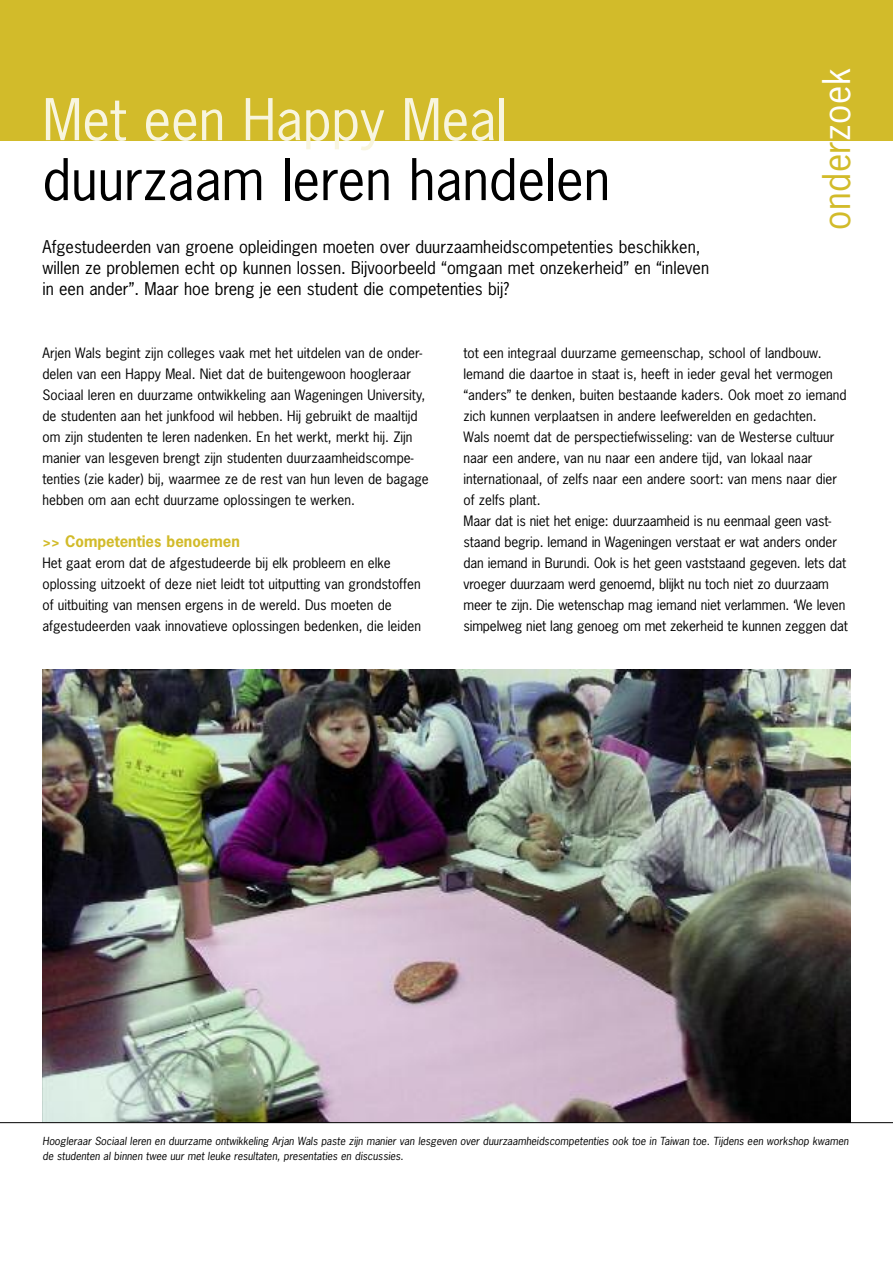
<style>
.page{position:relative;width:893px;height:1263px;background:#fff}
.page>*{position:absolute;margin:0;border:0;box-sizing:border-box;transform-origin:0 0}
.t1{font:54px "News Gothic";color:#000}
.t2{font:54px "News Gothic";color:#f8f5df}
.t3{font:36px "News Gothic";letter-spacing:.01em;color:#d2bb2a}
.t4{font:16.5px/21px "News Gothic";color:#000}
.t5{font:700 15px "News Gothic";color:#d2bb2a}
.t6{font:13.5px/21px "News Gothic";color:#000}
.t7{font:italic 10.5px/15px "News Gothic";color:#000}
.s1{color:#fff}
</style>
<div class="page">
<img style="left:43px;top:670px;width:807px;height:452px">
<div style="left:0;top:0;width:893px;height:140px;background:#d2bb2a"></div>
<hr style="left:0;top:1122px;width:893px;height:1px;background:#000">
<h1 class="t2" style="left:43px;top:90px;width:466px">Met een Happy Meal</h1>
<h1 class="t1" style="left:43px;top:150px;width:569px">duurzaam leren handelen</h1>
<p class="t4" style="left:43px;top:236px;width:668px">Afgestudeerden van groene opleidingen moeten over duurzaamheidscompetenties beschikken, willen ze problemen echt op kunnen lossen. Bijvoorbeeld “omgaan met onzekerheid” en “inleven in een ander”. Maar hoe breng je een student die competenties bij?</p>
<h2 class="t3" style="left:817px;top:230px;width:163px;rotate:-90deg">onder<span class="s1">zoek</span></h2>
<p class="t6" style="left:43px;top:342px;width:388px">Arjen Wals begint zijn colleges vaak met het uitdelen van de onder&shy;delen van een Happy Meal. Niet dat de buitengewoon hoogleraar Sociaal leren en duurzame ontwikkeling aan Wageningen University, de studenten aan het junkfood wil hebben. Hij gebruikt de maaltijd om zijn studenten te leren nadenken. En het werkt, merkt hij. Zijn manier van lesgeven brengt zijn studenten duurzaamheidscompe&shy;tenties (zie kader) bij, waarmee ze de rest van hun leven de bagage hebben om aan echt duurzame oplossingen te werken.</p>
<p class="t5" style="left:43px;top:533px;width:199px">&gt;&gt; Competenties benoemen</p>
<p class="t6" style="left:43px;top:552px;width:380px">Het gaat erom dat de afgestudeerde bij elk probleem en elke oplossing uitzoekt of deze niet leidt tot uitputting van grondstoffen of uitbuiting van mensen ergens in de wereld. Dus moeten de afgestudeerden vaak innovatieve oplossingen bedenken, die leiden</p>
<p class="t6" style="left:463px;top:342px;width:386px">tot een integraal duurzame gemeenschap, school of landbouw.<br>Iemand die daartoe in staat is, heeft in ieder geval het vermogen “anders” te denken, buiten bestaande kaders. Ook moet zo iemand zich kunnen verplaatsen in andere leefwerelden en gedachten.<br>Wals noemt dat de perspectiefwisseling: van de Westerse cultuur naar een andere, van nu naar een andere tijd, van lokaal naar internationaal, of zelfs naar een andere soort: van mens naar dier of zelfs plant.<br>Maar dat is niet het enige: duurzaamheid is nu eenmaal geen vast&shy;staand begrip. Iemand in Wageningen verstaat er wat anders onder dan iemand in Burundi. Ook is het geen vaststaand gegeven. Iets dat vroeger duurzaam werd genoemd, blijkt nu toch niet zo duurzaam meer te zijn. Die wetenschap mag iemand niet verlammen. ‘We leven simpelweg niet lang genoeg om met zekerheid te kunnen zeggen dat</p>
<p class="t7" style="left:43px;top:1133px;width:807px">Hoogleraar Sociaal leren en duurzame ontwikkeling Arjan Wals paste zijn manier van lesgeven over duurzaamheidscompetenties ook toe in Taiwan toe. Tijdens een workshop kwamen de studenten al binnen twee uur met leuke resultaten, presentaties en discussies.</p>
</div>
